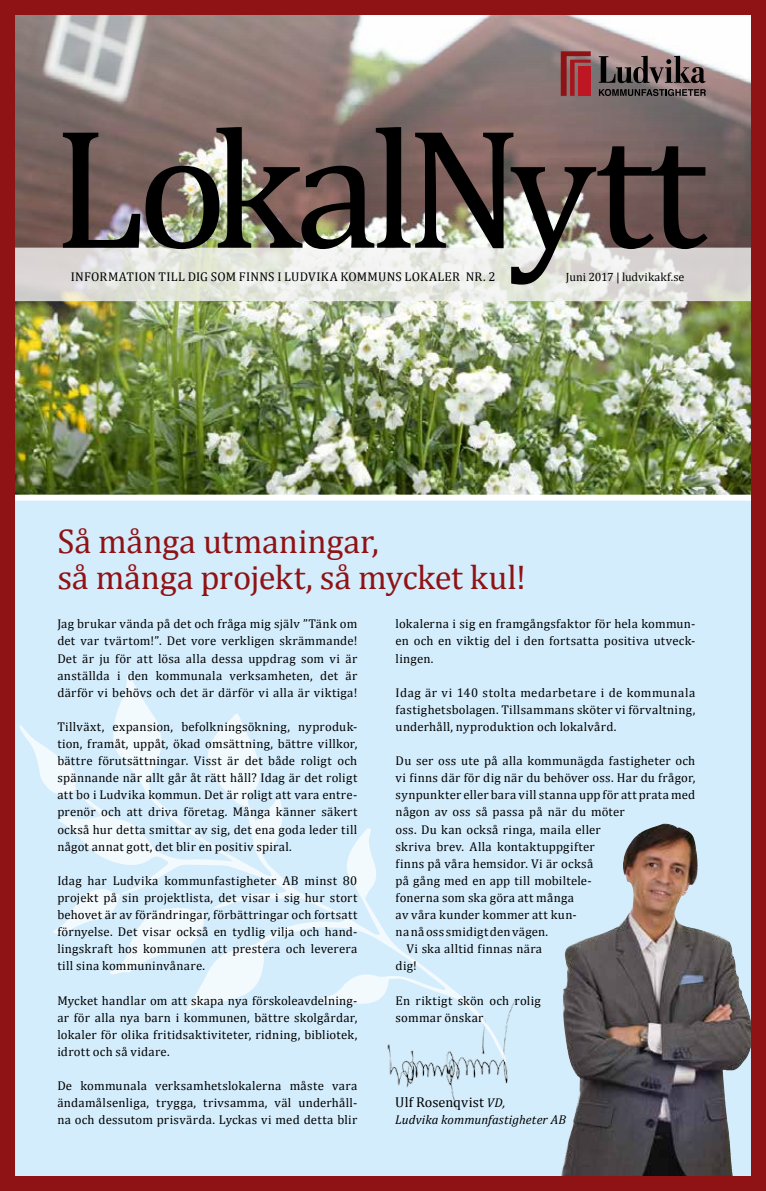
<style>
.page{position:relative;width:766px;height:1191px;background:#fff}
.page>*{position:absolute;margin:0;border:0;box-sizing:border-box;transform-origin:0 0}
.t1{font:172.5px "Cambria";letter-spacing:-.05em;color:#000}
.t2{font:34.5px/36px "Cambria";letter-spacing:-.005em;color:#8f1315}
.t3{font:14.25px "Cambria";letter-spacing:.005em;color:#000}
.t4{font:12.75px/17.1px "Cambria";letter-spacing:.02em;color:#000;text-align:justify}
.t5{font:italic 12.75px "Cambria";letter-spacing:.005em;color:#000}
.t6{font:12px "Cambria";letter-spacing:-.005em;color:#000}
.s1{font-style:italic;font-size:12.75px}
</style>
<div class="page">
<img style="left:0;top:0;width:765px;height:1191px">
<h1 class="t1" style="left:53px;top:87px;width:655px">LokalNytt</h1>
<p class="t4" style="left:71px;top:268px;width:426px">INFORMATION TILL DIG SOM FINNS I LUDVIKA KOMMUNS LOKALER NR. 2</p>
<p class="t6" style="left:565px;top:270px;width:120px">Juni 2017 | ludvikakf.se</p>
<h2 class="t2" style="left:57px;top:522px;width:470px">Så många utmaningar,<br>så många projekt, så mycket kul!</h2>
<p class="t4" style="left:57px;top:615px;width:301px">Jag brukar vända på det och fråga mig själv ”Tänk om det var tvärtom!”. Det vore verkligen skrämmande!<br>Det är ju för att lösa alla dessa uppdrag som vi är anställda i den kommunala verksamheten, det är därför vi behövs och det är därför vi alla är viktiga!</p>
<p class="t4" style="left:57px;top:718px;width:301px">Tillväxt, expansion, befolkningsökning, nyproduk&shy;tion, framåt, uppåt, ökad omsättning, bättre villkor, bättre förutsättningar. Visst är det både roligt och spännande när allt går åt rätt håll? Idag är det roligt att bo i Ludvika kommun. Det är roligt att vara entre&shy;prenör och att driva företag. Många känner säkert också hur detta smittar av sig, det ena goda leder till något annat gott, det blir en positiv spiral.</p>
<p class="t4" style="left:57px;top:872px;width:301px">Idag har Ludvika kommunfastigheter AB minst 80 projekt på sin projektlista, det visar i sig hur stort behovet är av förändringar, förbättringar och fortsatt förnyelse. Det visar också en tydlig vilja och hand&shy;lingskraft hos kommunen att prestera och leverera till sina kommuninvånare.</p>
<p class="t4" style="left:57px;top:991px;width:301px">Mycket handlar om att skapa nya förskoleavdelning&shy;ar för alla nya barn i kommunen, bättre skolgårdar, lokaler för olika fritidsaktiviteter, ridning, bibliotek, idrott och så vidare.</p>
<p class="t4" style="left:57px;top:1077px;width:301px">De kommunala verksamhetslokalerna måste vara ändamålsenliga, trygga, trivsamma, väl underhåll&shy;na och dessutom prisvärda. Lyckas vi med detta blir</p>
<p class="t4" style="left:395px;top:615px;width:301px">lokalerna i sig en framgångsfaktor för hela kommun&shy;en och en viktig del i den fortsatta positiva utveck&shy;lingen.</p>
<p class="t4" style="left:395px;top:684px;width:301px">Idag är vi 140 stolta medarbetare i de kommunala fastighetsbolagen. Tillsammans sköter vi förvaltning, underhåll, nyproduktion och lokalvård.</p>
<p class="t4" style="left:395px;top:752px;width:301px">Du ser oss ute på alla kommunägda fastigheter och</p>
<p class="t4" style="left:395px;top:769px;width:301px">vi finns där för dig när du behöver oss. Har du frågor,</p>
<p class="t4" style="left:395px;top:786px;width:301px">synpunkter eller bara vill stanna upp för att prata med</p>
<p class="t4" style="left:395px;top:803px;width:231px">någon av oss så passa på när du möter</p>
<p class="t4" style="left:395px;top:820px;width:206px">oss. Du kan också ringa, maila eller</p>
<p class="t4" style="left:395px;top:837px;width:200px">skriva brev. Alla kontaktuppgifter</p>
<p class="t4" style="left:395px;top:854px;width:199px">finns på våra hemsidor. Vi är också</p>
<p class="t4" style="left:395px;top:872px;width:197px">på gång med en app till mobiltele-</p>
<p class="t4" style="left:395px;top:889px;width:180px">fonerna som ska göra att många</p>
<p class="t4" style="left:395px;top:906px;width:182px">av våra kunder kommer att kun-</p>
<p class="t4" style="left:395px;top:923px;width:154px">na nå oss smidigt den vägen.</p>
<p class="t4" style="left:406px;top:940px;width:137px">Vi ska alltid finnas nära</p>
<p class="t4" style="left:395px;top:957px;width:23px">dig!</p>
<p class="t4" style="left:395px;top:991px;width:146px">En riktigt skön och rolig sommar önskar</p>
<p class="t3" style="left:395px;top:1094px;width:111px">Ulf Rosenqvist <span class="s1">VD,</span></p>
<p class="t5" style="left:395px;top:1112px;width:172px">Ludvika kommunfastigheter AB</p>
</div>
